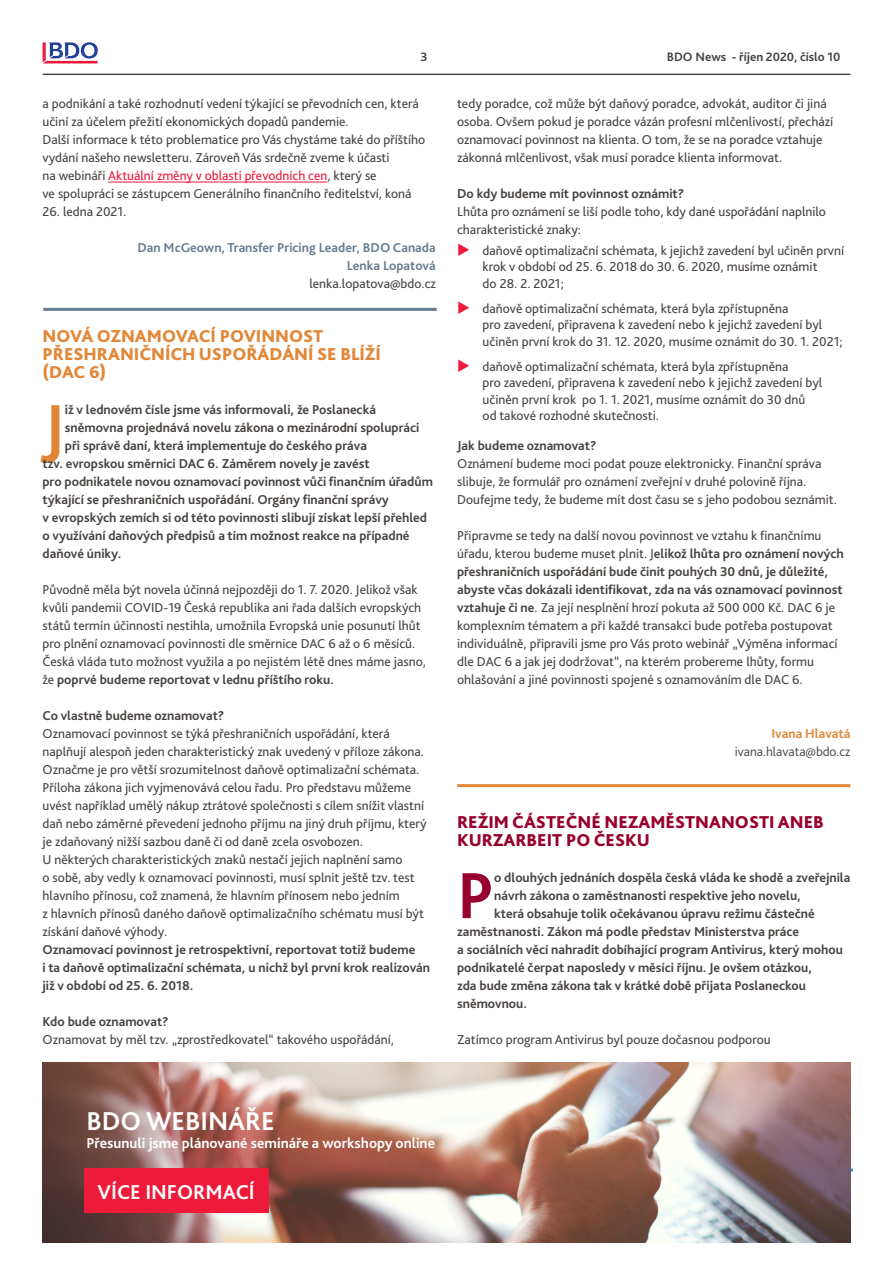
<style>
.page{position:relative;width:893px;height:1263px;background:#fff}
.page>*{position:absolute;margin:0;border:0;box-sizing:border-box;transform-origin:0 0}
.Body_copy{font:700 68.1px "Bliss Pro";color:#e18737}
.Body_copy-2{font:700 68.1px "Bliss Pro";color:#98012d}
.Subheading_level_1{font:700 27px "Bliss Pro";color:#fff}
.Subheading_level_2{font:700 21px "Bliss Pro";color:#fff}
.Body_copy-3{font:800 18px/18px "Bliss Pro";color:#e18737}
.Body_copy-4{font:800 18px/18px "Bliss Pro";color:#98012d}
.Subheading_level_1-2{font:700 15px "Bliss Pro";color:#fff}
.Body_copy-5{font:13.5px/18px "Bliss Pro";color:#464240}
.Body_copy-6{font:700 13.5px/18px "Bliss Pro";color:#464240}
.Body_copy-7{font:700 13.5px "Bliss Pro";color:#667c90}
.Body_copy-8{font:300 13.5px "Bliss Pro";color:#464240}
.Body_copy-9{font:700 13.5px "Bliss Pro";color:#e18737}
.t1{font:700 12.75px "Bliss Pro";color:#464240}
.s1{color:#ed1a3a}
.s2{font-weight:700}
</style>
<div class="page">
<hr style="left:108px;top:182px;width:219px;height:1px;background:#ed1a3a">
<hr style="left:43px;top:74px;width:807px;height:1px;background:#000">
<hr style="left:460px;top:1169px;width:393px;height:3px;background:#0ca4de">
<svg style="left:43px;top:42px;width:55px;height:21px"></svg>
<img style="left:43px;top:1062px;width:807px;height:180px">
<div style="left:85px;top:1169px;width:183px;height:43px;background:#ed1a3a"></div>
<div style="left:84px;top:1168px;width:185px;height:45px;border:2px solid #ed1a3a"></div>
<hr style="left:457px;top:784px;width:393px;height:3px;background:#e18737">
<hr style="left:43px;top:308px;width:394px;height:3px;background:#667c90">
<p class="t1" style="left:421px;top:49px;width:9px">3</p>
<p class="t1" style="left:667px;top:49px;width:175px">BDO News - říjen 2020, číslo 10</p>
<p class="Body_copy-5" style="left:43px;top:94px;width:378px">a podnikání a také rozhodnutí vedení týkající se převodních cen, která učiní za účelem přežití ekonomických dopadů pandemie.</p>
<p class="Body_copy-5" style="left:43px;top:130px;width:384px">Další informace k této problematice pro Vás chystáme také do příštího vydání našeho newsletteru. Zároveň Vás srdečně zveme k účasti<br>na webináři <span class="s1">Aktuální změny v oblasti převodních cen</span>, který se<br>ve spolupráci se zástupcem Generálního finančního ředitelství, koná</p>
<p class="Body_copy-5" style="left:43px;top:202px;width:85px">26. ledna 2021.</p>
<p class="Body_copy-7" style="left:137px;top:239px;width:300px">Dan McGeown, Transfer Pricing Leader, BDO Canada</p>
<p class="Body_copy-7" style="left:347px;top:257px;width:91px">Lenka Lopatová</p>
<p class="Body_copy-5" style="left:309px;top:274px;width:128px">lenka.lopatova@bdo.cz</p>
<p class="Body_copy-3" style="left:43px;top:327px;width:340px">NOVÁ OZNAMOVACÍ POVINNOST<br>PŘESHRANIČNÍCH USPOŘÁDÁNÍ SE BLÍŽÍ (DAC 6)</p>
<p class="Body_copy" style="left:43px;top:385px;width:24px">J</p>
<p class="Body_copy-6" style="left:65px;top:400px;width:313px">iž v lednovém čísle jsme vás informovali, že Poslanecká</p>
<p class="Body_copy-6" style="left:65px;top:418px;width:356px">sněmovna projednává novelu zákona o mezinárodní spolupráci</p>
<p class="Body_copy-6" style="left:65px;top:436px;width:304px">při správě daní, která implementuje do českého práva</p>
<p class="Body_copy-6" style="left:43px;top:454px;width:329px">tzv. evropskou směrnici DAC 6. Záměrem novely je zavést</p>
<p class="Body_copy-6" style="left:43px;top:472px;width:392px">pro podnikatele novou oznamovací povinnost vůči finančním úřadům</p>
<p class="Body_copy-6" style="left:43px;top:490px;width:348px">týkající se přeshraničních uspořádání. Orgány finanční správy</p>
<p class="Body_copy-6" style="left:43px;top:508px;width:386px">v evropských zemích si od této povinnosti slibují získat lepší přehled</p>
<p class="Body_copy-6" style="left:43px;top:526px;width:369px">o využívání daňových předpisů a tím možnost reakce na případné</p>
<p class="Body_copy-6" style="left:43px;top:544px;width:80px">daňové úniky.</p>
<p class="Body_copy-5" style="left:43px;top:580px;width:385px">Původně měla být novela účinná nejpozději do 1. 7. 2020. Jelikož však kvůli pandemii COVID-19 Česká republika ani řada dalších evropských států termín účinnosti nestihla, umožnila Evropská unie posunutí lhůt pro plnění oznamovací povinnosti dle směrnice DAC 6 až o 6 měsíců.<br>Česká vláda tuto možnost využila a po nejistém létě dnes máme jasno, že <span class="s2">poprvé budeme reportovat v lednu příštího roku.</span></p>
<p class="Body_copy-6" style="left:43px;top:706px;width:183px">Co vlastně budeme oznamovat?</p>
<p class="Body_copy-5" style="left:43px;top:724px;width:383px">Oznamovací povinnost se týká přeshraničních uspořádání, která naplňují alespoň jeden charakteristický znak uvedený v příloze zákona.<br>Označme je pro větší srozumitelnost daňově optimalizační schémata.</p>
<p class="Body_copy-5" style="left:43px;top:778px;width:386px">Příloha zákona jich vyjmenovává celou řadu. Pro představu můžeme uvést například umělý nákup ztrátové společnosti s cílem snížit vlastní daň nebo záměrné převedení jednoho příjmu na jiný druh příjmu, který je zdaňovaný nižší sazbou daně či od daně zcela osvobozen.</p>
<p class="Body_copy-5" style="left:43px;top:850px;width:383px">U některých charakteristických znaků nestačí jejich naplnění samo<br>o sobě, aby vedly k oznamovací povinnosti, musí splnit ještě tzv. test hlavního přínosu, což znamená, že hlavním přínosem nebo jedním<br>z hlavních přínosů daného daňově optimalizačního schématu musí být získání daňové výhody.</p>
<p class="Body_copy-6" style="left:43px;top:940px;width:389px">Oznamovací povinnost je retrospektivní, reportovat totiž budeme<br>i ta daňově optimalizační schémata, u nichž byl první krok realizován již v období od 25. 6. 2018.</p>
<p class="Body_copy-6" style="left:43px;top:1012px;width:128px">Kdo bude oznamovat?</p>
<p class="Body_copy-5" style="left:43px;top:1030px;width:353px">Oznamovat by měl tzv. „zprostředkovatel“ takového uspořádání,</p>
<p class="Body_copy-5" style="left:457px;top:94px;width:378px">tedy poradce, což může být daňový poradce, advokát, auditor či jiná osoba. Ovšem pokud je poradce vázán profesní mlčenlivostí, přechází oznamovací povinnost na klienta. O tom, že se na poradce vztahuje zákonná mlčenlivost, však musí poradce klienta informovat.</p>
<p class="Body_copy-6" style="left:457px;top:184px;width:229px">Do kdy budeme mít povinnost oznámit?</p>
<p class="Body_copy-5" style="left:457px;top:202px;width:370px">Lhůta pro oznámení se liší podle toho, kdy dané uspořádání naplnilo charakteristické znaky:</p>
<p class="Body_copy-5" style="left:483px;top:242px;width:363px;line-height:16.5px">daňově optimalizační schémata, k jejichž zavedení byl učiněn první krok v období od 25. 6. 2018 do 30. 6. 2020, musíme oznámit<br>do 28. 2. 2021;</p>
<p class="Body_copy-5" style="left:483px;top:300px;width:361px;line-height:16.5px">daňově optimalizační schémata, která byla zpřístupněna<br>pro zavedení, připravena k zavedení nebo k jejichž zavedení byl učiněn první krok do 31. 12. 2020, musíme oznámit do 30. 1. 2021;</p>
<p class="Body_copy-5" style="left:483px;top:358px;width:341px;line-height:16.5px">daňově optimalizační schémata, která byla zpřístupněna<br>pro zavedení, připravena k zavedení nebo k jejichž zavedení byl učiněn první krok po 1. 1. 2021, musíme oznámit do 30 dnů od takové rozhodné skutečnosti.</p>
<p class="Body_copy-6" style="left:457px;top:436px;width:141px">Jak budeme oznamovat?</p>
<p class="Body_copy-5" style="left:457px;top:454px;width:381px">Oznámení budeme moci podat pouze elektronicky. Finanční správa slibuje, že formulář pro oznámení zveřejní v druhé polovině října.<br>Doufejme tedy, že budeme mít dost času se s jeho podobou seznámit.</p>
<p class="Body_copy-5" style="left:457px;top:526px;width:388px">Připravme se tedy na další novou povinnost ve vztahu k finančnímu úřadu, kterou budeme muset plnit. J<span class="s2">elikož lhůta pro oznámení nových přeshraničních uspořádání bude činit pouhých 30 dnů, je důležité, abyste včas dokázali identifikovat, zda na vás oznamovací povinnost vztahuje či ne</span>. Za její nesplnění hrozí pokuta až 500 000 Kč. DAC 6 je komplexním tématem a při každé transakci bude potřeba postupovat individuálně, připravili jsme pro Vás proto webinář „Výměna informací dle DAC 6 a jak jej dodržovat“, na kterém probereme lhůty, formu ohlašování a jiné povinnosti spojené s oznamováním dle DAC 6.</p>
<p class="Body_copy-9" style="left:771px;top:725px;width:80px">Ivana Hlavatá</p>
<p class="Body_copy-8" style="left:735px;top:743px;width:117px">ivana.hlavata@bdo.cz</p>
<p class="Body_copy-4" style="left:457px;top:813px;width:368px">REŽIM ČÁSTEČNÉ NEZAMĚSTNANOSTI ANEB<br>KURZARBEIT PO ČESKU</p>
<p class="Body_copy-2" style="left:457px;top:853px;width:39px">P</p>
<p class="Body_copy-6" style="left:494px;top:868px;width:358px">o dlouhých jednáních dospěla česká vláda ke shodě a zveřejnila</p>
<p class="Body_copy-6" style="left:494px;top:886px;width:308px">návrh zákona o zaměstnanosti respektive jeho novelu,</p>
<p class="Body_copy-6" style="left:494px;top:904px;width:322px">která obsahuje tolik očekávanou úpravu režimu částečné</p>
<p class="Body_copy-6" style="left:457px;top:922px;width:344px">zaměstnanosti. Zákon má podle představ Ministerstva práce</p>
<p class="Body_copy-6" style="left:457px;top:940px;width:387px">a sociálních věcí nahradit dobíhající program Antivirus, který mohou</p>
<p class="Body_copy-6" style="left:457px;top:958px;width:356px">podnikatelé čerpat naposledy v měsíci říjnu. Je ovšem otázkou,</p>
<p class="Body_copy-6" style="left:457px;top:976px;width:350px">zda bude změna zákona tak v krátké době přijata Poslaneckou</p>
<p class="Body_copy-6" style="left:457px;top:994px;width:71px">sněmovnou.</p>
<p class="Body_copy-5" style="left:457px;top:1030px;width:315px">Zatímco program Antivirus byl pouze dočasnou podporou</p>
<p class="Subheading_level_1" style="left:86px;top:1105px;width:190px">BDO WEBINÁŘE</p>
<p class="Subheading_level_1-2" style="left:86px;top:1134px;width:350px">Přesunuli jsme plánované semináře a workshopy online</p>
<p class="Subheading_level_2" style="left:98px;top:1178px;width:159px">VÍCE INFORMACÍ</p>
</div>
